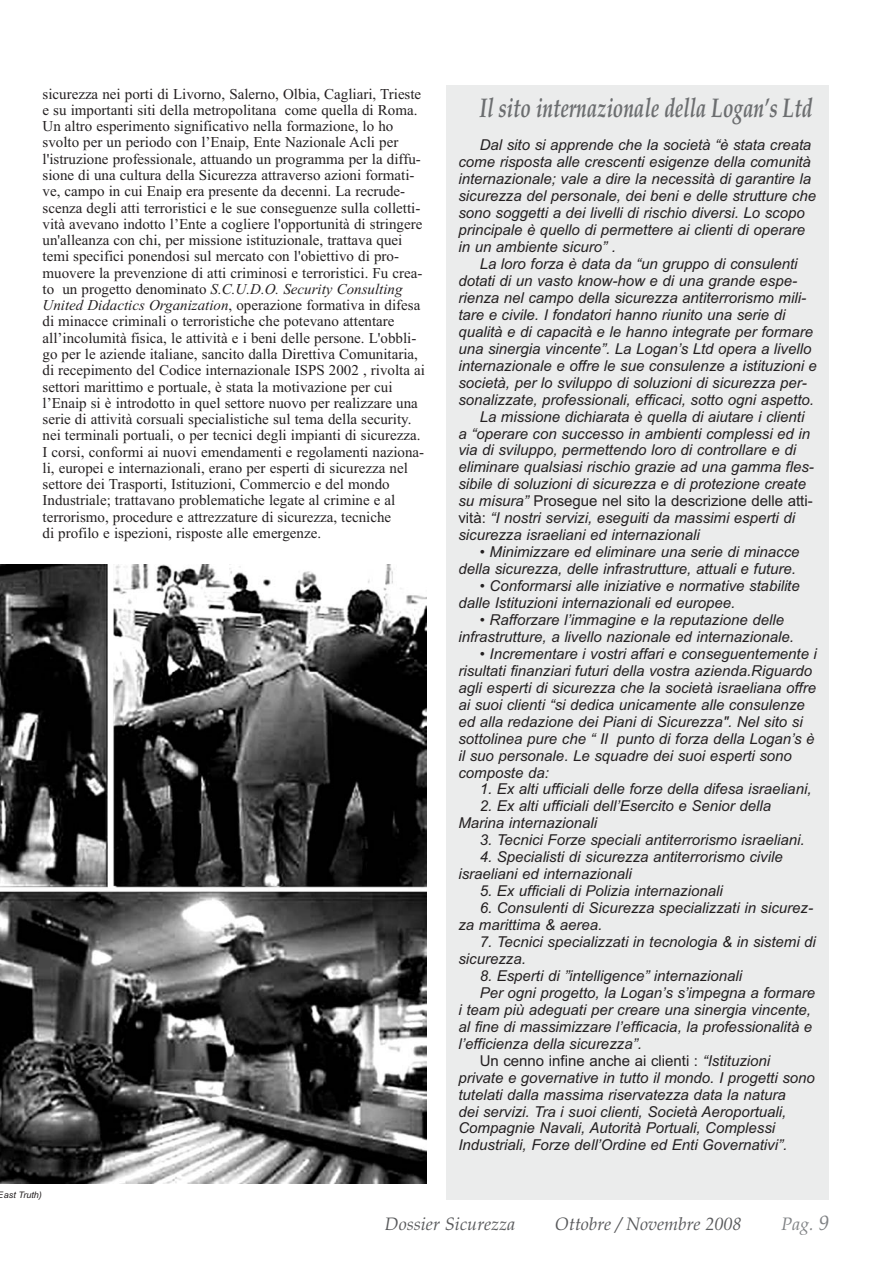
<style>
.page{position:relative;width:894px;height:1263px;background:#fff}
.page>*{position:absolute;margin:0;border:0;box-sizing:border-box;transform-origin:0 0}
.t1{font:italic 700 27px "Book Antiqua";color:#6c6e70;scale:.7 1}
.t2{font:italic 18px "Book Antiqua";color:#58595b}
.t3{font:italic 18px "Book Antiqua";color:#808285}
.t4{font:italic 15px/17px "Arial";color:#231f20}
.t5{font:15px/16.2px "Times New Roman";color:#231f20}
.t6{font:15px "Arial";color:#231f20}
.t7{font:italic 9px "Arial";color:#231f20}
.s1{font-style:italic}
.s2{font-style:normal}
.s3{font-size:21px}
</style>
<div class="page">
<div style="left:446px;top:85px;width:383px;height:1114px;background:#ebecec"></div>
<img style="left:0;top:565px;width:426px;height:618px">
<p class="t5" style="left:43px;top:87px;width:384px">sicurezza nei porti di Livorno, Salerno, Olbia, Cagliari, Trieste e su importanti siti della metropolitana come quella di Roma.<br>Un altro esperimento significativo nella formazione, lo ho svolto per un periodo con l’Enaip, Ente Nazionale Acli per l'istruzione professionale, attuando un programma per la diffu&shy;sione di una cultura della Sicurezza attraverso azioni formati&shy;ve, campo in cui Enaip era presente da decenni. La recrude&shy;scenza degli atti terroristici e le sue conseguenze sulla colletti&shy;vità avevano indotto l’Ente a cogliere l'opportunità di stringere un'alleanza con chi, per missione istituzionale, trattava quei temi specifici ponendosi sul mercato con l'obiettivo di pro&shy;muovere la prevenzione di atti criminosi e terroristici. Fu crea&shy;to un progetto denominato <span class="s1">S.C.U.D.O. Security Consulting United Didactics Organization</span>, operazione formativa in difesa di minacce criminali o terroristiche che potevano attentare all’incolumità fisica, le attività e i beni delle persone. L'obbli&shy;go per le aziende italiane, sancito dalla Direttiva Comunitaria, di recepimento del Codice internazionale ISPS 2002 , rivolta ai settori marittimo e portuale, è stata la motivazione per cui l’Enaip si è introdotto in quel settore nuovo per realizzare una serie di attività corsuali specialistiche sul tema della security. nei terminali portuali, o per tecnici degli impianti di sicurezza.<br>I corsi, conformi ai nuovi emendamenti e regolamenti naziona&shy;li, europei e internazionali, erano per esperti di sicurezza nel settore dei Trasporti, Istituzioni, Commercio e del mondo Industriale; trattavano problematiche legate al crimine e al terrorismo, procedure e attrezzature di sicurezza, tecniche<br>di profilo e ispezioni, risposte alle emergenze.</p>
<p class="t7" style="left:-2px;top:1191px;width:46px">East Truth)</p>
<p class="t1" style="left:480px;top:97px;width:477px">Il sito internazionale della Logan’s Ltd</p>
<p class="t4" style="left:480px;top:138px;width:333px">Dal sito si apprende che la società “è stata creata</p>
<p class="t4" style="left:458px;top:155px;width:354px">come risposta alle crescenti esigenze della comunità</p>
<p class="t4" style="left:458px;top:172px;width:354px">internazionale; vale a dire la necessità di garantire la</p>
<p class="t4" style="left:458px;top:189px;width:359px">sicurezza del personale, dei beni e delle strutture che</p>
<p class="t4" style="left:458px;top:206px;width:348px">sono soggetti a dei livelli di rischio diversi. Lo scopo</p>
<p class="t4" style="left:458px;top:223px;width:348px">principale è quello di permettere ai clienti di operare</p>
<p class="t4" style="left:458px;top:240px;width:159px">in un ambiente sicuro” .</p>
<p class="t4" style="left:480px;top:257px;width:319px">La loro forza è data da “un gruppo di consulenti</p>
<p class="t4" style="left:458px;top:274px;width:340px">dotati di un vasto know-how e di una grande espe-</p>
<p class="t4" style="left:458px;top:291px;width:349px">rienza nel campo della sicurezza antiterrorismo mili-</p>
<p class="t4" style="left:458px;top:308px;width:329px">tare e civile. I fondatori hanno riunito una serie di</p>
<p class="t4" style="left:458px;top:325px;width:356px">qualità e di capacità e le hanno integrate per formare</p>
<p class="t4" style="left:458px;top:341px;width:355px">una sinergia vincente”. La Logan’s Ltd opera a livello</p>
<p class="t4" style="left:458px;top:358px;width:360px">internazionale e offre le sue consulenze a istituzioni e</p>
<p class="t4" style="left:458px;top:375px;width:350px">società, per lo sviluppo di soluzioni di sicurezza per-</p>
<p class="t4" style="left:458px;top:392px;width:357px">sonalizzate, professionali, efficaci, sotto ogni aspetto.</p>
<p class="t4" style="left:480px;top:409px;width:326px">La missione dichiarata è quella di aiutare i clienti</p>
<p class="t4" style="left:458px;top:426px;width:353px">a “operare con successo in ambienti complessi ed in</p>
<p class="t4" style="left:458px;top:443px;width:339px">via di sviluppo, permettendo loro di controllare e di</p>
<p class="t4" style="left:458px;top:460px;width:357px">eliminare qualsiasi rischio grazie ad una gamma fles-</p>
<p class="t4" style="left:458px;top:477px;width:349px">sibile di soluzioni di sicurezza e di protezione create</p>
<p class="t6" style="left:458px;top:496px;width:356px"><span class="s1">su misura”</span> Prosegue nel sito la descrizione delle atti-</p>
<p class="t4" style="left:458px;top:511px;width:338px"><span class="s2">vità:</span> “I nostri servizi, eseguiti da massimi esperti di</p>
<p class="t4" style="left:458px;top:528px;width:243px">sicurezza israeliani ed internazionali</p>
<p class="t4" style="left:458px;top:545px;width:343px;text-align:right">• Minimizzare ed eliminare una serie di minacce della sicurezza, delle infrastrutture, attuali e future.</p>
<p class="t4" style="left:458px;top:579px;width:343px;text-indent:21px">• Conformarsi alle iniziative e normative stabilite dalle Istituzioni internazionali ed europee.</p>
<p class="t4" style="left:458px;top:613px;width:337px;text-indent:21px">• Rafforzare l’immagine e la reputazione delle infrastrutture, a livello nazionale ed internazionale.</p>
<p class="t4" style="left:458px;top:647px;width:360px;text-indent:21px">• Incrementare i vostri affari e conseguentemente i risultati finanziari futuri della vostra azienda.Riguardo agli esperti di sicurezza che la società israeliana offre ai suoi clienti “si dedica unicamente alle consulenze ed alla redazione dei Piani di Sicurezza". Nel sito si sottolinea pure che “ Il punto di forza della Logan’s è il suo personale. Le squadre dei suoi esperti sono composte da:</p>
<p class="t4" style="left:480px;top:782px;width:333px">1. Ex alti ufficiali delle forze della difesa israeliani,</p>
<p class="t4" style="left:458px;top:799px;width:314px;text-indent:21px">2. Ex alti ufficiali dell’Esercito e Senior della<br>Marina internazionali</p>
<p class="t4" style="left:480px;top:833px;width:326px">3. Tecnici Forze speciali antiterrorismo israeliani.</p>
<p class="t4" style="left:458px;top:850px;width:326px;text-indent:21px">4. Specialisti di sicurezza antiterrorismo civile israeliani ed internazionali</p>
<p class="t4" style="left:480px;top:884px;width:244px">5. Ex ufficiali di Polizia internazionali</p>
<p class="t4" style="left:458px;top:901px;width:356px;text-indent:21px">6. Consulenti di Sicurezza specializzati in sicurez&shy;za marittima &amp; aerea.</p>
<p class="t4" style="left:458px;top:935px;width:359px;text-indent:21px">7. Tecnici specializzati in tecnologia &amp; in sistemi di sicurezza.</p>
<p class="t4" style="left:480px;top:969px;width:264px">8. Esperti di ”intelligence” internazionali</p>
<p class="t4" style="left:480px;top:986px;width:337px">Per ogni progetto, la Logan’s s’impegna a formare</p>
<p class="t4" style="left:458px;top:1003px;width:354px">i team più adeguati per creare una sinergia vincente,</p>
<p class="t4" style="left:458px;top:1019px;width:355px">al fine di massimizzare l’efficacia, la professionalità e</p>
<p class="t4" style="left:458px;top:1036px;width:185px">l’efficienza della sicurezza”.</p>
<p class="t6" style="left:480px;top:1055px;width:292px">Un cenno infine anche ai clienti : <span class="s1">“Istituzioni</span></p>
<p class="t4" style="left:458px;top:1070px;width:358px">private e governative in tutto il mondo. I progetti sono</p>
<p class="t4" style="left:458px;top:1087px;width:329px">tutelati dalla massima riservatezza data la natura</p>
<p class="t4" style="left:458px;top:1104px;width:330px">dei servizi. Tra i suoi clienti, Società Aeroportuali,</p>
<p class="t4" style="left:458px;top:1121px;width:318px">Compagnie Navali, Autorità Portuali, Complessi</p>
<p class="t4" style="left:458px;top:1138px;width:330px">Industriali, Forze dell’Ordine ed Enti Governativi”.</p>
<p class="t2" style="left:385px;top:1214px;width:132px">Dossier Sicurezza</p>
<p class="t2" style="left:555px;top:1214px;width:188px">Ottobre / Novembre 2008</p>
<p class="t3" style="left:781px;top:1214px;width:49px">Pag. <span class="s3">9</span></p>
</div>
